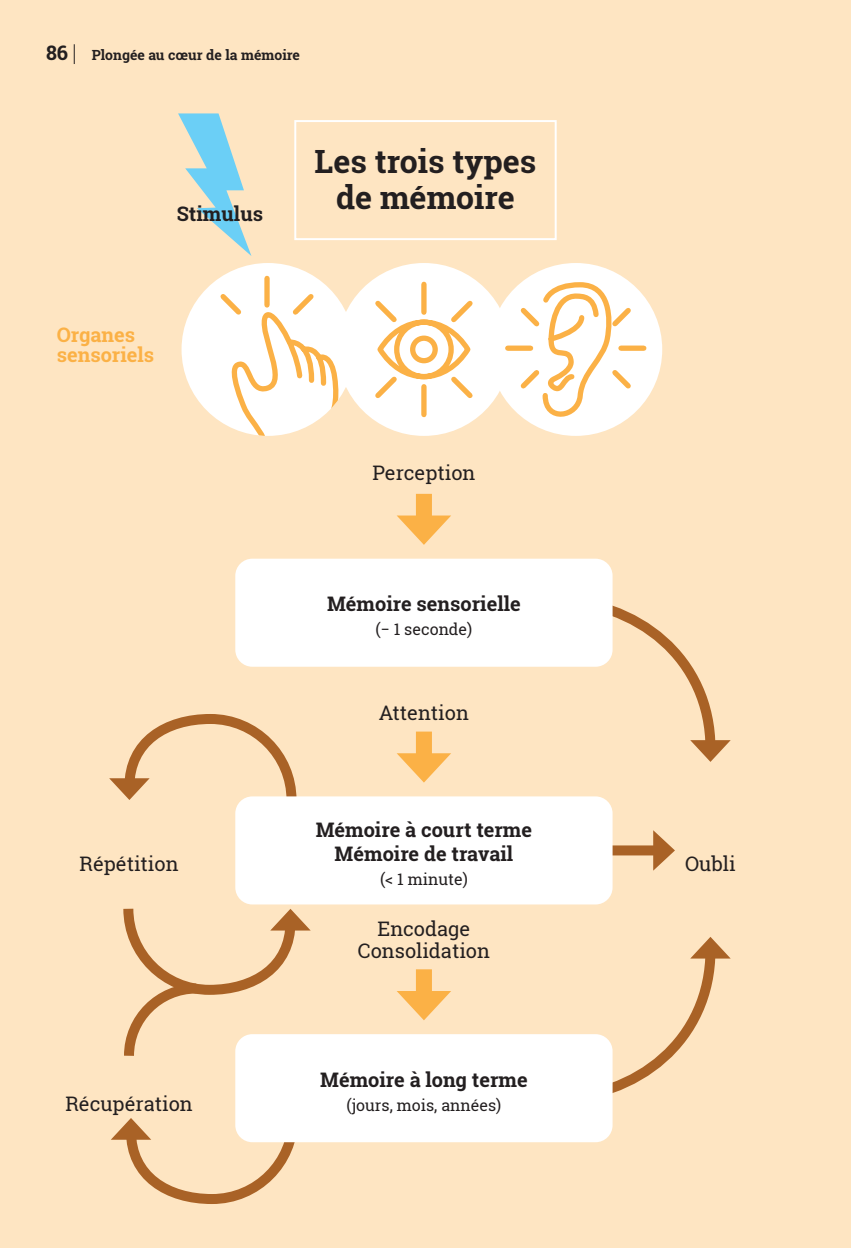
<style>
.page{position:relative;width:851px;height:1248px;background:#fff}
.page>*{position:absolute;margin:0;border:0;box-sizing:border-box;transform-origin:0 0}
.t1{font:700 32px/36px "Roboto Slab";color:#231f20;text-align:center}
.t2{font:700 20px/24px "Roboto Slab";color:#231f20;text-align:center}
.t3{font:20px/22px "Roboto Slab";color:#231f20;text-align:center}
.t4{font:700 20px/20px "Roboto Slab";color:#fbb146}
.t5{font:16px "Roboto Slab";color:#231f20}
.t6{font:700 14px "Roboto Slab";color:#231f20}
.s1{font-size:20px}
</style>
<div class="page">
<div style="left:0;top:0;width:850px;height:1247px;background:#fee5c2"></div>
<div style="left:517px;top:845px;width:144px;height:10px;background:#a96226"></div>
<svg style="left:653px;top:830px;width:22px;height:40px"></svg>
<svg style="left:599px;top:937px;width:131px;height:171px"></svg>
<svg style="left:538px;top:589px;width:192px;height:172px"></svg>
<svg style="left:109px;top:714px;width:188px;height:86px"></svg>
<svg style="left:123px;top:900px;width:187px;height:156px"></svg>
<svg style="left:111px;top:1118px;width:192px;height:86px"></svg>
<div style="left:235px;top:558px;width:377px;height:108px;background:#fff;border-radius:17px"></div>
<div style="left:235px;top:796px;width:377px;height:108px;background:#fff;border-radius:17px"></div>
<div style="left:235px;top:1034px;width:377px;height:108px;background:#fff;border-radius:17px"></div>
<div style="left:337px;top:263px;width:173px;height:173px;background:#fff;border-radius:50%"></div>
<div style="left:181px;top:263px;width:173px;height:173px;background:#fff;border-radius:50%"></div>
<svg style="left:215px;top:273px;width:124px;height:163px"></svg>
<div style="left:489px;top:263px;width:173px;height:173px;background:#fff;border-radius:50%"></div>
<svg style="left:178px;top:113px;width:73px;height:143px"></svg>
<div style="left:416px;top:969px;width:16px;height:33px;background:#fbb146"></div>
<svg style="left:397px;top:991px;width:54px;height:29px"></svg>
<div style="left:416px;top:731px;width:16px;height:33px;background:#fbb146"></div>
<svg style="left:397px;top:753px;width:54px;height:29px"></svg>
<div style="left:416px;top:494px;width:16px;height:33px;background:#fbb146"></div>
<svg style="left:397px;top:515px;width:54px;height:30px"></svg>
<svg style="left:502px;top:279px;width:147px;height:144px"></svg>
<svg style="left:370px;top:279px;width:107px;height:141px"></svg>
<div style="left:410px;top:335px;width:28px;height:28px;border:5px solid #fbb146;border-radius:50%"></div>
<div style="left:294px;top:120px;width:262px;height:120px;border:2px solid #fff"></div>
<svg style="left:74px;top:44px;width:1px;height:20px"></svg>
<p class="t6" style="left:46px;top:45px;width:255px"><span class="s1">86</span> Plongée au cœur de la mémoire</p>
<p class="t2" style="left:177px;top:201px;width:88px">Stimulus</p>
<h1 class="t1" style="left:314px;top:143px;width:223px">Les trois types de mémoire</h1>
<p class="t4" style="left:57px;top:324px;width:99px">Organes sensoriels</p>
<p class="t3" style="left:372px;top:462px;width:105px">Perception</p>
<p class="t3" style="left:79px;top:852px;width:101px">Répétition</p>
<p class="t2" style="left:327px;top:591px;width:195px">Mémoire sensorielle</p>
<p class="t5" style="left:375px;top:618px;width:98px">(− 1 seconde)</p>
<p class="t3" style="left:379px;top:702px;width:91px">Attention</p>
<p class="t2" style="left:316px;top:817px;width:218px">Mémoire à court terme<br>Mémoire de travail</p>
<p class="t5" style="left:380px;top:868px;width:89px">(&lt; 1 minute)</p>
<p class="t3" style="left:358px;top:917px;width:134px">Encodage<br>Consolidation</p>
<p class="t3" style="left:65px;top:1092px;width:129px">Récupération</p>
<p class="t2" style="left:320px;top:1067px;width:209px">Mémoire à long terme</p>
<p class="t5" style="left:346px;top:1093px;width:156px">(jours, mois, années)</p>
<p class="t3" style="left:685px;top:852px;width:52px">Oubli</p>
</div>
